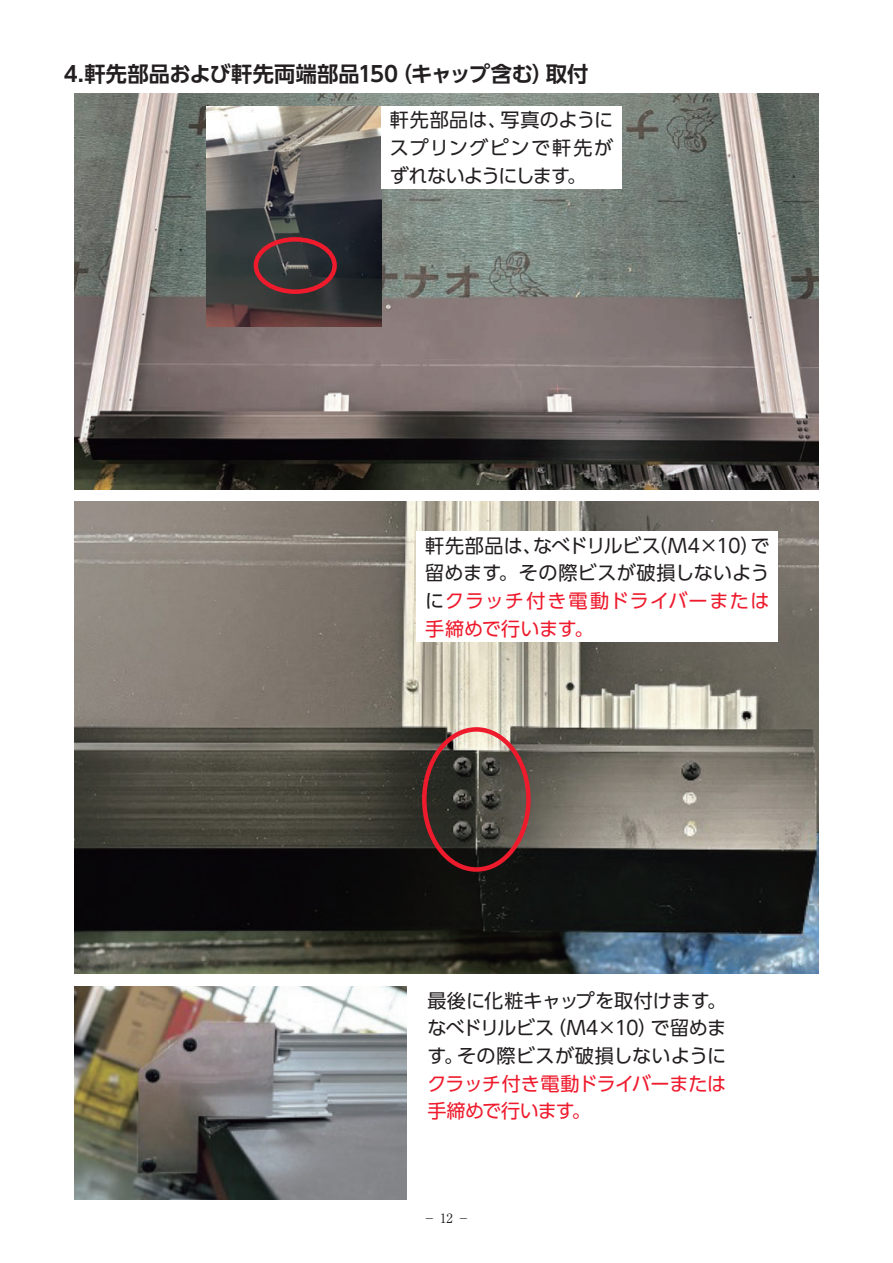
<style>
.page{position:relative;width:893px;height:1263px;background:#fff}
.page>*{position:absolute;margin:0;border:0;box-sizing:border-box;transform-origin:0 0}
.t1{font:700 21.3px "UD Shin Go Pr 6 N De";color:#231f20}
.t2{font:19.2px/27.6px "UD Shin Go Pr 6 N";letter-spacing:.01em;color:#231f20;text-align:justify}
.t3{font:19.2px/27.6px "UD Shin Go Pr 6 N";letter-spacing:-.03em;color:#ee1b2d}
.t4{font:12.75px "Ryumin Pr 6 N";color:#231f20}
.s1{color:#ee1b2d}
</style>
<div class="page">
<img style="left:74px;top:94px;width:745px;height:395px">
<img style="left:74px;top:986px;width:332px;height:213px">
<img style="left:74px;top:502px;width:745px;height:472px">
<img style="left:206px;top:106px;width:175px;height:221px">
<div style="left:422px;top:727px;width:109px;height:145px;border:4px solid #ee1b2d;border-radius:50%"></div>
<div style="left:254px;top:237px;width:83px;height:57px;border:4px solid #ee1b2d;border-radius:50%"></div>
<div style="left:381px;top:106px;width:241px;height:83px;background:#fff"></div>
<div style="left:417px;top:531px;width:361px;height:111px;background:#fff"></div>
<p class="t1" style="left:64px;top:57px;width:526px">4.軒先部品および軒先両端部品150（キャップ含む）取付</p>
<p class="t2" style="left:390px;top:106px;width:225px">軒先部品は、写真のようにスプリングピンで軒先がずれないようにします。</p>
<p class="t2" style="left:425px;top:531px;width:346px">軒先部品は、なべドリルビス（M4×10）で留めます。その際ビスが破損しないように<span class="s1">クラッチ付き電動ドライバーまたは手締めで行います。</span></p>
<p class="t2" style="left:427px;top:986px;width:301px">最後に化粧キャップを取付けます。なべドリルビス（M4×10）で留めます。その際ビスが破損しないように</p>
<p class="t3" style="left:427px;top:1069px;width:301px">クラッチ付き電動ドライバーまたは手締めで行います。</p>
<p class="t4" style="left:423px;top:1208px;width:48px">－ 12 －</p>
</div>
